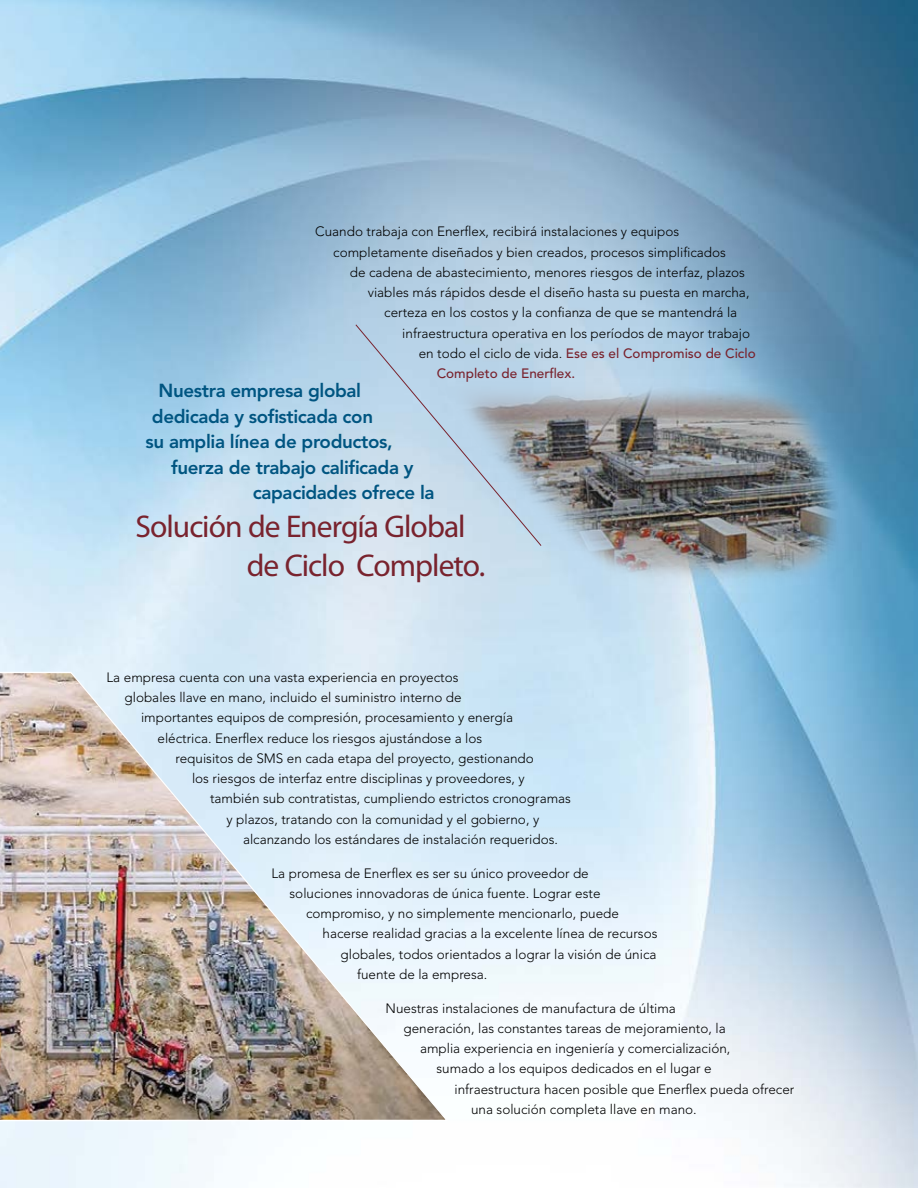
<style>
.page{position:relative;width:918px;height:1188px;background:#fff}
.page>*{position:absolute;margin:0;border:0;box-sizing:border-box;transform-origin:0 0}
.red_text{font:31.5px/39px "Myriad Pro";letter-spacing:-.03em;color:#79232e}
.intro_body{font:800 18.75px "Avenir";letter-spacing:-.02em;color:#005581}
.body_text{font:300 13.5px "Avenir";color:#000}
.body_text-2{font:500 13.5px "Avenir";color:#79232e}
.s1{font-weight:300;color:#000}
</style>
<div class="page">
<img style="left:0;top:0;width:918px;height:1188px">
<svg style="left:355px;top:324px;width:187px;height:223px;background:#c3d9ea"></svg>
<img style="left:430px;top:335px;width:457px;height:298px">
<img style="left:0;top:671px;width:450px;height:451px">
<p class="body_text" style="left:315px;top:224px;width:365px">Cuando trabaja con Enerflex, recibirá instalaciones y equipos</p>
<p class="body_text" style="left:333px;top:244px;width:394px">completamente diseñados y bien creados, procesos simplificados</p>
<p class="body_text" style="left:350px;top:264px;width:397px">de cadena de abastecimiento, menores riesgos de interfaz, plazos</p>
<p class="body_text" style="left:368px;top:285px;width:383px">viables más rápidos desde el diseño hasta su puesta en marcha,</p>
<p class="body_text" style="left:384px;top:305px;width:354px">certeza en los costos y la confianza de que se mantendrá la</p>
<p class="body_text" style="left:402px;top:325px;width:349px">infraestructura operativa en los períodos de mayor trabajo</p>
<p class="body_text-2" style="left:419px;top:345px;width:338px"><span class="s1">en todo el ciclo de vida.</span> Ese es el Compromiso de Ciclo</p>
<p class="body_text-2" style="left:437px;top:366px;width:140px">Completo de Enerflex.</p>
<p class="intro_body" style="left:159px;top:380px;width:204px">Nuestra empresa global</p>
<p class="intro_body" style="left:152px;top:405px;width:223px">dedicada y sofisticada con</p>
<p class="intro_body" style="left:145px;top:431px;width:249px">su amplia línea de productos,</p>
<p class="intro_body" style="left:171px;top:456px;width:244px">fuerza de trabajo calificada y</p>
<p class="intro_body" style="left:253px;top:482px;width:183px">capacidades ofrece la</p>
<p class="red_text" style="left:247px;top:506px;width:240px;text-indent:-111px">Solución de Energía Global de Ciclo Completo.</p>
<p class="body_text" style="left:107px;top:669px;width:353px">La empresa cuenta con una vasta experiencia en proyectos</p>
<p class="body_text" style="left:125px;top:690px;width:339px">globales llave en mano, incluido el suministro interno de</p>
<p class="body_text" style="left:141px;top:710px;width:373px">importantes equipos de compresión, procesamiento y energía</p>
<p class="body_text" style="left:158px;top:730px;width:326px">eléctrica. Enerflex reduce los riesgos ajustándose a los</p>
<p class="body_text" style="left:176px;top:750px;width:360px">requisitos de SMS en cada etapa del proyecto, gestionando</p>
<p class="body_text" style="left:192px;top:771px;width:334px">los riesgos de interfaz entre disciplinas y proveedores, y</p>
<p class="body_text" style="left:210px;top:791px;width:362px">también sub contratistas, cumpliendo estrictos cronogramas</p>
<p class="body_text" style="left:227px;top:811px;width:314px">y plazos, tratando con la comunidad y el gobierno, y</p>
<p class="body_text" style="left:243px;top:831px;width:316px">alcanzando los estándares de instalación requeridos.</p>
<p class="body_text" style="left:272px;top:865px;width:319px">La promesa de Enerflex es ser su único proveedor de</p>
<p class="body_text" style="left:290px;top:885px;width:312px">soluciones innovadoras de única fuente. Lograr este</p>
<p class="body_text" style="left:306px;top:906px;width:314px">compromiso, y no simplemente mencionarlo, puede</p>
<p class="body_text" style="left:323px;top:926px;width:336px">hacerse realidad gracias a la excelente línea de recursos</p>
<p class="body_text" style="left:341px;top:946px;width:317px">globales, todos orientados a lograr la visión de única</p>
<p class="body_text" style="left:357px;top:966px;width:132px">fuente de la empresa.</p>
<p class="body_text" style="left:386px;top:1000px;width:292px">Nuestras instalaciones de manufactura de última</p>
<p class="body_text" style="left:404px;top:1020px;width:324px">generación, las constantes tareas de mejoramiento, la</p>
<p class="body_text" style="left:420px;top:1041px;width:312px">amplia experiencia en ingeniería y comercialización,</p>
<p class="body_text" style="left:437px;top:1061px;width:277px">sumado a los equipos dedicados en el lugar e</p>
<p class="body_text" style="left:455px;top:1081px;width:341px">infraestructura hacen posible que Enerflex pueda ofrecer</p>
<p class="body_text" style="left:471px;top:1101px;width:227px">una solución completa llave en mano.</p>
</div>
